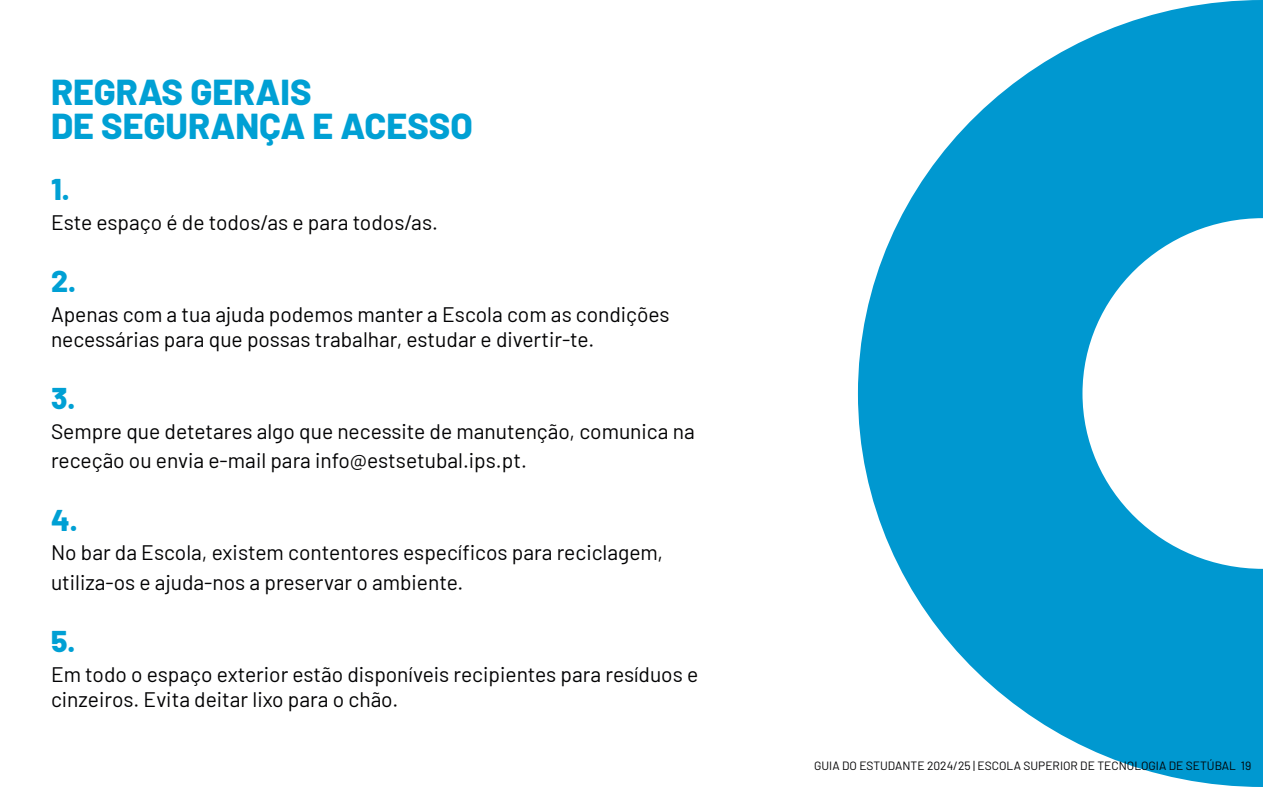
<style>
.page{position:relative;width:1263px;height:787px;background:#fff}
.page>*{position:absolute;margin:0;border:0;box-sizing:border-box;transform-origin:0 0}
.t1{font:800 36px/34.2px "Barlow";color:#00a0d4}
.t2{font:800 30px "Barlow";color:#00a0d4}
.t3{font:21px/25.2px "Barlow";color:#020203}
.t4{font:12px "Barlow";color:#020203}
</style>
<div class="page">
<svg style="left:858px;top:0;width:405px;height:787px;fill:#0098d0"></svg>
<h1 class="t1" style="left:51px;top:72px;width:423px">REGRAS GERAIS<br>DE SEGURANÇA E ACESSO</h1>
<h2 class="t2" style="left:51px;top:167px;width:20px">1.</h2>
<p class="t3" style="left:51px;top:208px;width:388px">Este espaço é de todos/as e para todos/as.</p>
<h2 class="t2" style="left:51px;top:259px;width:27px">2.</h2>
<p class="t3" style="left:51px;top:300px;width:620px">Apenas com a tua ajuda podemos manter a Escola com as condições necessárias para que possas trabalhar, estudar e divertir-te.</p>
<h2 class="t2" style="left:51px;top:376px;width:26px">3.</h2>
<p class="t3" style="left:51px;top:415px;width:645px;line-height:29.4px">Sempre que detetares algo que necessite de manutenção, comunica na receção ou envia e-mail para info@estsetubal.ips.pt.</p>
<h2 class="t2" style="left:51px;top:497px;width:28px">4.</h2>
<p class="t3" style="left:51px;top:536px;width:614px;line-height:29.4px">No bar da Escola, existem contentores específicos para reciclagem, utiliza-os e ajuda-nos a preservar o ambiente.</p>
<h2 class="t2" style="left:51px;top:619px;width:26px">5.</h2>
<p class="t3" style="left:51px;top:660px;width:649px">Em todo o espaço exterior estão disponíveis recipientes para resíduos e cinzeiros. Evita deitar lixo para o chão.</p>
<p class="t4" style="left:814px;top:757px;width:439px">GUIA DO ESTUDANTE 2024/25 | ESCOLA SUPERIOR DE TECNOLOGIA DE SETÚBAL 19</p>
</div>
